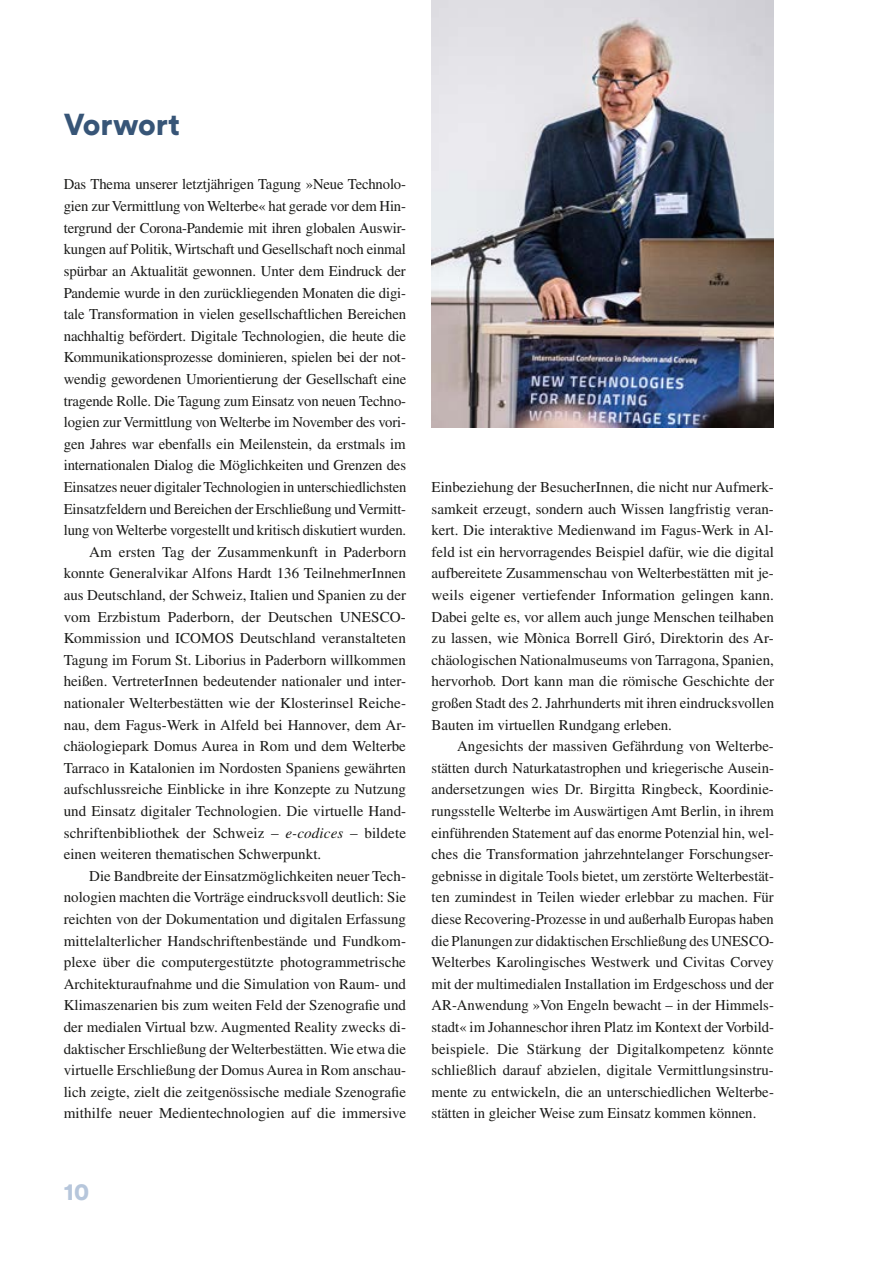
<style>
.page{position:relative;width:893px;height:1263px;background:#fff}
.page>*{position:absolute;margin:0;border:0;box-sizing:border-box;transform-origin:0 0}
.t1{font:900 30px "Circular Std";color:#375577}
.t2{font:900 24px "Circular Std";color:#b6c6db}
.t3{font:15px/21.6px "Times LT Std";color:#1a1a18;text-align:justify}
.s1{font-style:italic}
</style>
<div class="page">
<img style="left:432px;top:0;width:342px;height:427px">
<h1 class="t1" style="left:64px;top:104px;width:118px">Vorwort</h1>
<p class="t3" style="left:64px;top:174px;width:344px">Das Thema unserer letztjährigen Tagung »Neue Technolo-</p>
<p class="t3" style="left:64px;top:195px;width:344px">gien zur Vermittlung von Welterbe« hat gerade vor dem Hin-</p>
<p class="t3" style="left:64px;top:217px;width:344px">tergrund der Corona-Pandemie mit ihren globalen Auswir-</p>
<p class="t3" style="left:64px;top:238px;width:344px">kungen auf Politik, Wirtschaft und Gesellschaft noch einmal</p>
<p class="t3" style="left:64px;top:260px;width:344px">spürbar an Aktualität gewonnen. Unter dem Eindruck der</p>
<p class="t3" style="left:64px;top:282px;width:344px">Pandemie wurde in den zurückliegenden Monaten die digi-</p>
<p class="t3" style="left:64px;top:303px;width:344px">tale Transformation in vielen gesellschaftlichen Bereichen</p>
<p class="t3" style="left:64px;top:325px;width:344px">nachhaltig befördert. Digitale Technologien, die heute die</p>
<p class="t3" style="left:64px;top:346px;width:344px">Kommunikationsprozesse dominieren, spielen bei der not-</p>
<p class="t3" style="left:64px;top:368px;width:344px">wendig gewordenen Umorientierung der Gesellschaft eine</p>
<p class="t3" style="left:64px;top:390px;width:344px">tragende Rolle. Die Tagung zum Einsatz von neuen Techno-</p>
<p class="t3" style="left:64px;top:411px;width:344px">logien zur Vermittlung von Welterbe im November des vori-</p>
<p class="t3" style="left:64px;top:433px;width:344px">gen Jahres war ebenfalls ein Meilenstein, da erstmals im</p>
<p class="t3" style="left:64px;top:454px;width:344px">internationalen Dialog die Möglichkeiten und Grenzen des</p>
<p class="t3" style="left:64px;top:476px;width:344px">Einsatzes neuer digitaler Technologien in unterschiedlichsten</p>
<p class="t3" style="left:64px;top:498px;width:344px">Einsatzfeldern und Bereichen der Erschließung und Vermitt-</p>
<p class="t3" style="left:64px;top:519px;width:344px">lung von Welterbe vorgestellt und kritisch diskutiert wurden.</p>
<p class="t3" style="left:89px;top:541px;width:318px">Am ersten Tag der Zusammenkunft in Paderborn</p>
<p class="t3" style="left:64px;top:562px;width:344px">konnte Generalvikar Alfons Hardt 136 TeilnehmerInnen</p>
<p class="t3" style="left:64px;top:584px;width:344px">aus Deutschland, der Schweiz, Italien und Spanien zu der</p>
<p class="t3" style="left:64px;top:606px;width:344px">vom Erzbistum Paderborn, der Deutschen UNESCO-</p>
<p class="t3" style="left:64px;top:627px;width:344px">Kommission und ICOMOS Deutschland veranstalteten</p>
<p class="t3" style="left:64px;top:649px;width:344px">Tagung im Forum St. Liborius in Paderborn willkommen</p>
<p class="t3" style="left:64px;top:670px;width:344px">heißen. VertreterInnen bedeutender nationaler und inter-</p>
<p class="t3" style="left:64px;top:692px;width:344px">nationaler Welterbestätten wie der Klosterinsel Reiche-</p>
<p class="t3" style="left:64px;top:714px;width:344px">nau, dem Fagus-Werk in Alfeld bei Hannover, dem Ar-</p>
<p class="t3" style="left:64px;top:735px;width:344px">chäologiepark Domus Aurea in Rom und dem Welterbe</p>
<p class="t3" style="left:64px;top:757px;width:344px">Tarraco in Katalonien im Nordosten Spaniens gewährten</p>
<p class="t3" style="left:64px;top:778px;width:344px">aufschlussreiche Einblicke in ihre Konzepte zu Nutzung</p>
<p class="t3" style="left:64px;top:800px;width:344px">und Einsatz digitaler Technologien. Die virtuelle Hand-</p>
<p class="t3" style="left:64px;top:822px;width:344px">schriftenbibliothek der Schweiz – <span class="s1">e-codices</span> – bildete</p>
<p class="t3" style="left:64px;top:843px;width:259px">einen weiteren thematischen Schwerpunkt.</p>
<p class="t3" style="left:89px;top:865px;width:318px">Die Bandbreite der Einsatzmöglichkeiten neuer Tech-</p>
<p class="t3" style="left:64px;top:886px;width:344px">nologien machten die Vorträge eindrucksvoll deutlich: Sie</p>
<p class="t3" style="left:64px;top:908px;width:344px">reichten von der Dokumentation und digitalen Erfassung</p>
<p class="t3" style="left:64px;top:930px;width:344px">mittelalterlicher Handschriftenbestände und Fundkom-</p>
<p class="t3" style="left:64px;top:951px;width:344px">plexe über die computergestützte photogrammetrische</p>
<p class="t3" style="left:64px;top:973px;width:344px">Architekturaufnahme und die Simulation von Raum- und</p>
<p class="t3" style="left:64px;top:994px;width:344px">Klimaszenarien bis zum weiten Feld der Szenografie und</p>
<p class="t3" style="left:64px;top:1016px;width:344px">der medialen Virtual bzw. Augmented Reality zwecks di-</p>
<p class="t3" style="left:64px;top:1038px;width:344px">daktischer Erschließung der Welterbestätten. Wie etwa die</p>
<p class="t3" style="left:64px;top:1059px;width:344px">virtuelle Erschließung der Domus Aurea in Rom anschau-</p>
<p class="t3" style="left:64px;top:1081px;width:344px">lich zeigte, zielt die zeitgenössische mediale Szenografie</p>
<p class="t3" style="left:64px;top:1102px;width:344px">mithilfe neuer Medientechnologien auf die immersive</p>
<h2 class="t2" style="left:64px;top:1176px;width:27px">10</h2>
<p class="t3" style="left:432px;top:476px;width:344px">Einbeziehung der BesucherInnen, die nicht nur Aufmerk&shy;samkeit erzeugt, sondern auch Wissen langfristig veran&shy;kert. Die interaktive Medienwand im Fagus-Werk in Al&shy;feld ist ein hervorragendes Beispiel dafür, wie die digital aufbereitete Zusammenschau von Welterbestätten mit je&shy;weils eigener vertiefender Information gelingen kann.<br>Dabei gelte es, vor allem auch junge Menschen teilhaben zu lassen, wie Mònica Borrell Giró, Direktorin des Ar&shy;chäologischen Nationalmuseums von Tarragona, Spanien, hervorhob. Dort kann man die römische Geschichte der großen Stadt des 2. Jahrhunderts mit ihren eindrucksvollen Bauten im virtuellen Rundgang erleben.</p>
<p class="t3" style="left:432px;top:735px;width:344px;text-indent:26px">Angesichts der massiven Gefährdung von Welterbe&shy;stätten durch Naturkatastrophen und kriegerische Ausein&shy;andersetzungen wies Dr. Birgitta Ringbeck, Koordinie&shy;rungsstelle Welterbe im Auswärtigen Amt Berlin, in ihrem einführenden Statement auf das enorme Potenzial hin, wel&shy;ches die Transformation jahrzehntelanger Forschungser&shy;gebnisse in digitale Tools bietet, um zerstörte Welterbestät&shy;ten zumindest in Teilen wieder erlebbar zu machen. Für diese Recovering-Prozesse in und außerhalb Europas haben die Planungen zur didaktischen Erschließung des UNESCO-Welterbes Karolingisches Westwerk und Civitas Corvey mit der multimedialen Installation im Erdgeschoss und der AR-Anwendung »Von Engeln bewacht – in der Himmels&shy;stadt« im Johanneschor ihren Platz im Kontext der Vorbild&shy;beispiele. Die Stärkung der Digitalkompetenz könnte schließlich darauf abzielen, digitale Vermittlungsinstru&shy;mente zu entwickeln, die an unterschiedlichen Welterbe&shy;stätten in gleicher Weise zum Einsatz kommen können.</p>
</div>
